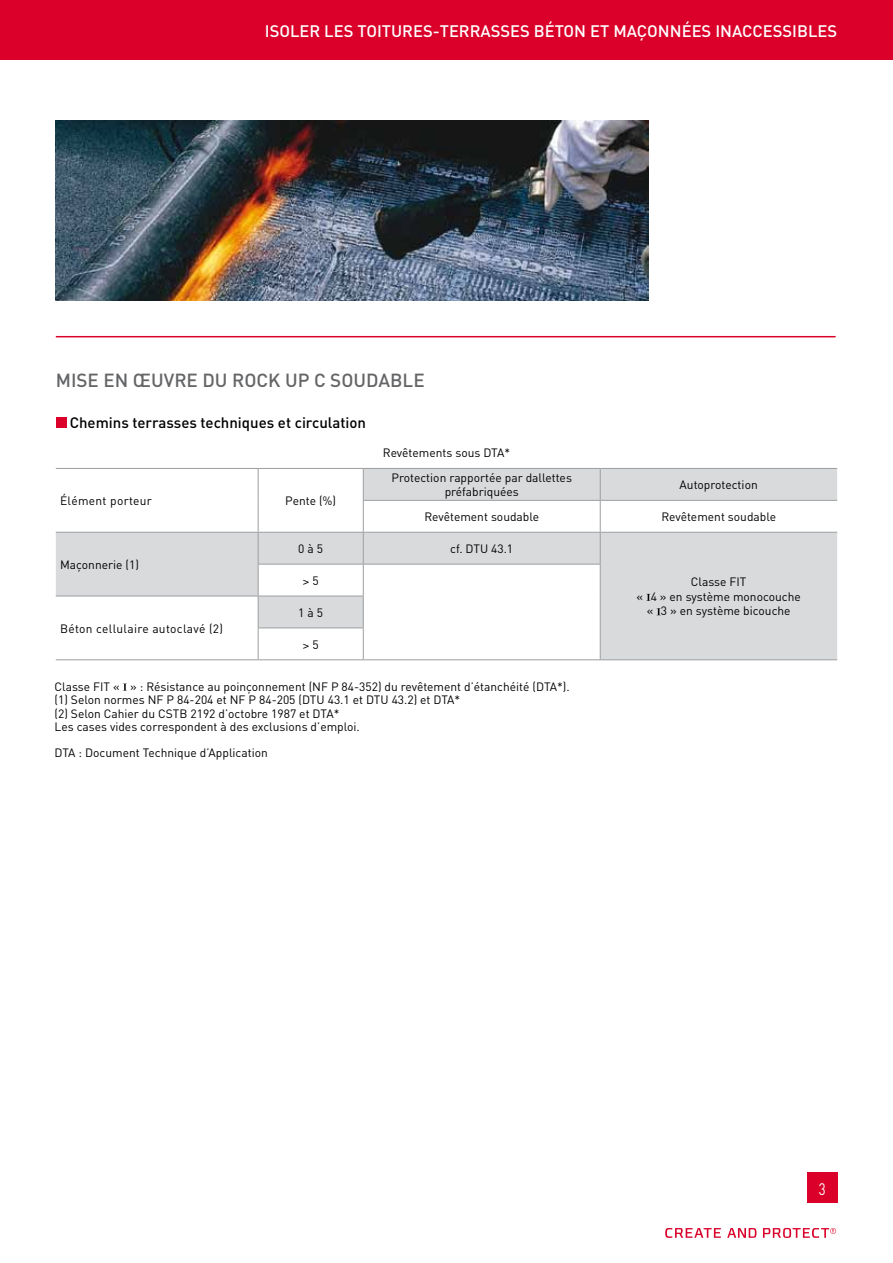
<style>
.page{position:relative;width:893px;height:1263px;background:#fff}
.page>*{position:absolute;margin:0;border:0;box-sizing:border-box;transform-origin:0 0}
.t1{font:500 18.75px "DIN";color:#646567}
.t2{font:500 16.5px "DIN";color:#fff}
.t3{font:16.5px "DIN";color:#fff;scale:.8 1}
.t4{font:500 15px "DIN";color:#000}
.t5{font:12px/14.4px "DIN";color:#000;text-align:center}
.t6{font:12px "DIN";letter-spacing:.025em;color:#000}
</style>
<div class="page">
<svg style="left:727px;top:1228px;width:29px;height:10px"></svg>
<svg style="left:763px;top:1227px;width:73px;height:11px"></svg>
<svg style="left:665px;top:1228px;width:56px;height:10px"></svg>
<div style="left:807px;top:1173px;width:30px;height:30px;background:#da002a"></div>
<div style="left:0;top:0;width:893px;height:60px;background:#da002a"></div>
<img style="left:56px;top:120px;width:592px;height:180px">
<svg style="left:56px;top:469px;width:781px;height:190px"></svg>
<hr style="left:56px;top:468px;width:202px;height:1px;background:#9c9e9f">
<hr style="left:258px;top:469px;width:1px;height:31px;background:#9c9e9f">
<hr style="left:258px;top:500px;width:1px;height:32px;background:#9c9e9f">
<hr style="left:258px;top:468px;width:105px;height:1px;background:#9c9e9f">
<hr style="left:363px;top:469px;width:1px;height:31px;background:#9c9e9f">
<hr style="left:363px;top:468px;width:237px;height:1px;background:#9c9e9f">
<hr style="left:600px;top:469px;width:1px;height:31px;background:#9c9e9f">
<hr style="left:600px;top:468px;width:237px;height:1px;background:#9c9e9f">
<hr style="left:363px;top:501px;width:1px;height:31px;background:#9c9e9f">
<hr style="left:363px;top:500px;width:237px;height:1px;background:#9c9e9f">
<hr style="left:600px;top:501px;width:1px;height:31px;background:#9c9e9f">
<hr style="left:600px;top:500px;width:237px;height:1px;background:#9c9e9f">
<hr style="left:56px;top:532px;width:202px;height:1px;background:#9c9e9f">
<hr style="left:258px;top:533px;width:1px;height:31px;background:#9c9e9f">
<hr style="left:258px;top:532px;width:105px;height:1px;background:#9c9e9f">
<hr style="left:363px;top:533px;width:1px;height:31px;background:#9c9e9f">
<hr style="left:363px;top:532px;width:237px;height:1px;background:#9c9e9f">
<hr style="left:600px;top:533px;width:1px;height:31px;background:#9c9e9f">
<hr style="left:600px;top:532px;width:237px;height:1px;background:#9c9e9f">
<hr style="left:258px;top:564px;width:1px;height:32px;background:#9c9e9f">
<hr style="left:258px;top:564px;width:105px;height:1px;background:#9c9e9f">
<hr style="left:363px;top:564px;width:1px;height:32px;background:#9c9e9f">
<hr style="left:363px;top:564px;width:238px;height:1px;background:#9c9e9f">
<hr style="left:600px;top:564px;width:1px;height:32px;background:#9c9e9f">
<hr style="left:600px;top:596px;width:1px;height:32px;background:#9c9e9f">
<hr style="left:600px;top:628px;width:1px;height:31px;background:#9c9e9f">
<hr style="left:56px;top:596px;width:202px;height:1px;background:#9c9e9f">
<hr style="left:258px;top:596px;width:1px;height:31px;background:#9c9e9f">
<hr style="left:258px;top:596px;width:106px;height:1px;background:#9c9e9f">
<hr style="left:363px;top:596px;width:1px;height:31px;background:#9c9e9f">
<hr style="left:56px;top:659px;width:202px;height:1px;background:#9c9e9f">
<hr style="left:258px;top:628px;width:1px;height:31px;background:#9c9e9f">
<hr style="left:258px;top:627px;width:106px;height:1px;background:#9c9e9f">
<hr style="left:258px;top:659px;width:105px;height:1px;background:#9c9e9f">
<hr style="left:363px;top:628px;width:1px;height:31px;background:#9c9e9f">
<hr style="left:363px;top:659px;width:237px;height:1px;background:#9c9e9f">
<hr style="left:600px;top:659px;width:237px;height:1px;background:#9c9e9f">
<svg style="left:646px;top:594px;width:5px;height:7px"></svg>
<svg style="left:656px;top:608px;width:5px;height:7px"></svg>
<div style="left:56px;top:417px;width:10px;height:11px;background:#da002a"></div>
<svg style="left:124px;top:684px;width:2px;height:6px"></svg>
<hr style="left:56px;top:336px;width:780px;height:1px;background:#da002a">
<svg style="left:303px;top:579px;width:6px;height:6px"></svg>
<svg style="left:303px;top:643px;width:6px;height:5px"></svg>
<h2 class="t2" style="left:265px;top:20px;width:574px">ISOLER LES TOITURES-TERRASSES BÉTON ET MAÇONNÉES I NACCESSI BLES</h2>
<h1 class="t1" style="left:56px;top:368px;width:31px">MISEEN</h1>
<h1 class="t1" style="left:133px;top:368px;width:204px">ŒUVRE DU ROCK UP C SOUDABLE</h1>
<p class="t4" style="left:70px;top:413px;width:298px">CHEMINS TERRASSES TECHNIQUES ET CIRCULATION</p>
<p class="t6" style="left:60px;top:493px;width:93px">Élément porteur</p>
<p class="t5" style="left:285px;top:493px;width:52px">Pente (%)</p>
<p class="t5" style="left:383px;top:446px;width:129px">Revêtements sous DTA*</p>
<p class="t5" style="left:392px;top:470px;width:182px">Protection rapportée par dallettes préfabriquées</p>
<p class="t5" style="left:680px;top:477px;width:80px">Autoprotection</p>
<p class="t5" style="left:424px;top:509px;width:116px">Revêtement soudable</p>
<p class="t5" style="left:661px;top:509px;width:116px">Revêtement soudable</p>
<p class="t5" style="left:60px;top:557px;width:80px">Maçonnerie (1)</p>
<p class="t6" style="left:60px;top:621px;width:164px">Béton cellulaire autoclavé (2)</p>
<p class="t5" style="left:298px;top:541px;width:26px">0 à 5</p>
<p class="t5" style="left:450px;top:541px;width:64px">cf. DTU 43.1</p>
<p class="t5" style="left:312px;top:573px;width:8px">5</p>
<p class="t5" style="left:298px;top:605px;width:26px">1 à 5</p>
<p class="t5" style="left:312px;top:637px;width:8px">5</p>
<p class="t5" style="left:55px;top:679px;width:517px;line-height:13.5px;text-align:left">Classe FIT « » : Résistance au poinçonnement (N F P 84-352) du revêtement d’étanchéité (DTA*). (1) Selon normes N F P 84-204 et N F P 84-205 (DTU 43.1 et DTU 43.2) et DTA*<br>(2) Selon Cahier du CSTB 2192 d’octobre 1987 et DTA*<br>Les cases vides correspondent à des exclusions d’emploi.</p>
<p class="t5" style="left:55px;top:745px;width:215px">DTA : Document Technique d’Application</p>
<p class="t5" style="left:637px;top:575px;width:166px">Classe FIT<br>« 4 » en système monocouche « 3 » en système bicouche</p>
<h2 class="t3" style="left:819px;top:1178px;width:10px">3</h2>
</div>
